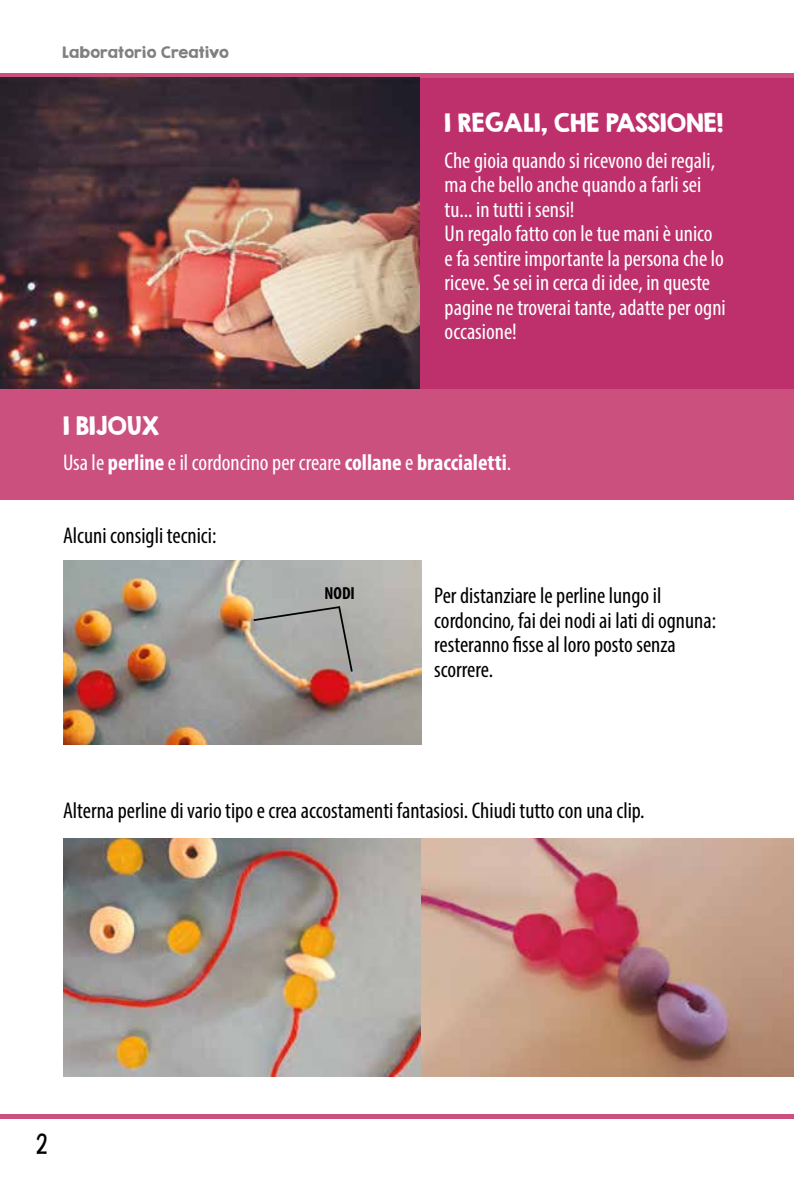
<style>
.page{position:relative;width:794px;height:1191px;background:#fff}
.page>*{position:absolute;margin:0;border:0;box-sizing:border-box;transform-origin:0 0}
.t1{font:condensed 22.75px/24.5px "Myriad Pro";color:#fff}
.t2{font:condensed 22.75px/24.5px "Myriad Pro";color:#000}
.t3{font:22.75px "KG Second Chances Solid";color:#fff}
.t4{font:21px "KG She Persisted";color:#000}
.t5{font:700 condensed 17.5px "Myriad Pro";color:#000}
.t6{font:14px "KG Second Chances Solid";letter-spacing:.02em;color:#818080}
.s1{font-weight:700}
</style>
<div class="page">
<img style="left:63px;top:838px;width:731px;height:238px">
<div style="left:0;top:130px;width:794px;height:370px;background:#cb507e"></div>
<div style="left:0;top:78px;width:794px;height:310px;background:#bd306c"></div>
<hr style="left:0;top:1114px;width:794px;height:4px;background:#cb507e">
<div style="left:0;top:73px;width:794px;height:5px;background:#cb507e"></div>
<hr style="left:793px;top:683px;width:1px;height:45px;background:#cb507e">
<hr style="left:793px;top:835px;width:1px;height:44px;background:#a72b5f">
<hr style="left:793px;top:760px;width:1px;height:44px;background:#bd306c">
<img style="left:0;top:78px;width:420px;height:310px">
<img style="left:63px;top:560px;width:359px;height:184px">
<svg style="left:252px;top:605px;width:102px;height:68px;background:#a6a49f"></svg>
<p class="t6" style="left:63px;top:43px;width:168px">Laboratorio Creativo</p>
<p class="t3" style="left:63px;top:411px;width:98px">I BIJOUX</p>
<p class="t3" style="left:444px;top:108px;width:280px">I REGALI, CHE PASSIONE!</p>
<p class="t1" style="left:444px;top:147px;width:283px">Che gioia quando si ricevono dei regali, ma che bello anche quando a farli sei tu... in tutti i sensi!<br>Un regalo fatto con le tue mani è unico e fa sentire importante la persona che lo riceve. Se sei in cerca di idee, in queste pagine ne troverai tante, adatte per ogni occasione!</p>
<p class="t1" style="left:63px;top:450px;width:450px">Usa le <span class="s1">perline</span> e il cordoncino per creare <span class="s1">collane</span> e <span class="s1">braccialetti</span>.</p>
<p class="t2" style="left:63px;top:523px;width:155px">Alcuni consigli tecnici:</p>
<p class="t5" style="left:324px;top:582px;width:32px">NODI</p>
<p class="t2" style="left:434px;top:583px;width:283px">Per distanziare le perline lungo il cordoncino, fai dei nodi ai lati di ognuna: resteranno fisse al loro posto senza scorrere.</p>
<p class="t2" style="left:63px;top:798px;width:583px">Alterna perline di vario tipo e crea accostamenti fantasiosi. Chiudi tutto con una clip.</p>
<p class="t4" style="left:36px;top:1128px;width:12px">2</p>
</div>
